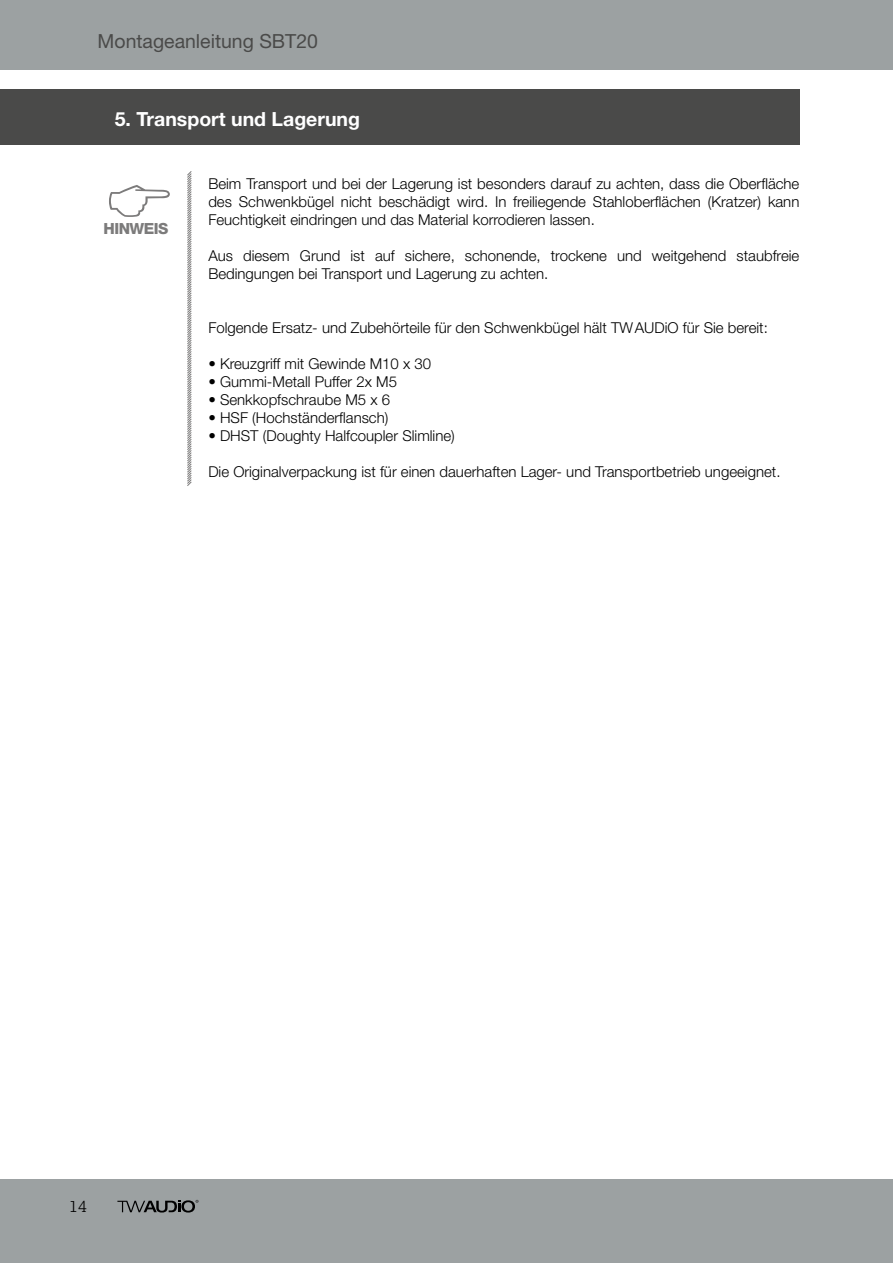
<style>
.page{position:relative;width:893px;height:1263px;background:#fff}
.page>*{position:absolute;margin:0;border:0;box-sizing:border-box;transform-origin:0 0}
.t1{font:700 19.5px "Helvetica Neue LT Std";color:#fff}
.t2{font:19.5px "Helvetica Neue LT Std";color:#4a4a49}
.t3{font:300 16.5px "Lexia";color:#000}
.t4{font:800 15.3px "Helvetica Neue LT Std";letter-spacing:-.035em;color:#7c7b7b}
.t5{font:300 15px/18px "Helvetica Neue LT Std";color:#000;text-align:justify}
</style>
<div class="page">
<div style="left:0;top:0;width:893px;height:69px;background:#9ca1a2"></div>
<div style="left:0;top:1179px;width:893px;height:84px;background:#9ca1a2"></div>
<svg style="left:117px;top:1200px;width:81px;height:12px"></svg>
<div style="left:0;top:90px;width:112px;height:54px;background:#4a4a49"></div>
<svg style="left:109px;top:185px;width:61px;height:32px"></svg>
<svg style="left:187px;top:171px;width:5px;height:315px"></svg>
<div style="left:98px;top:89px;width:701px;height:55px;background:#4a4a49"></div>
<h1 class="t2" style="left:98px;top:29px;width:222px">Montageanleitung SBT20</h1>
<h1 class="t1" style="left:115px;top:107px;width:247px">5. Transport und Lagerung</h1>
<p class="t4" style="left:104px;top:219px;width:66px">HINWEIS</p>
<p class="t5" style="left:208px;top:174px;width:593px">Beim Transport und bei der Lagerung ist besonders darauf zu achten, dass die Oberfläche des Schwenkbügel nicht beschädigt wird. In freiliegende Stahloberflächen (Kratzer) kann Feuchtigkeit eindringen und das Material korrodieren lassen.</p>
<p class="t5" style="left:208px;top:246px;width:593px">Aus diesem Grund ist auf sichere, schonende, trockene und weitgehend staubfreie<br>Bedingungen bei Transport und Lagerung zu achten.</p>
<p class="t5" style="left:208px;top:318px;width:561px">Folgende Ersatz- und Zubehörteile für den Schwenkbügel hält TWAUDiO für Sie bereit:</p>
<p class="t5" style="left:208px;top:354px;width:224px">• Kreuzgriff mit Gewinde M10 x 30</p>
<p class="t5" style="left:208px;top:372px;width:190px">• Gummi-Metall Puffer 2x M5</p>
<p class="t5" style="left:208px;top:390px;width:183px">• Senkkopfschraube M5 x 6</p>
<p class="t5" style="left:208px;top:408px;width:182px">• HSF (Hochständerflansch)</p>
<p class="t5" style="left:208px;top:426px;width:248px">• DHST (Doughty Halfcoupler Slimline)</p>
<p class="t5" style="left:208px;top:462px;width:574px">Die Originalverpackung ist für einen dauerhaften Lager- und Transportbetrieb ungeeignet.</p>
<p class="t3" style="left:69px;top:1196px;width:19px">14</p>
</div>
